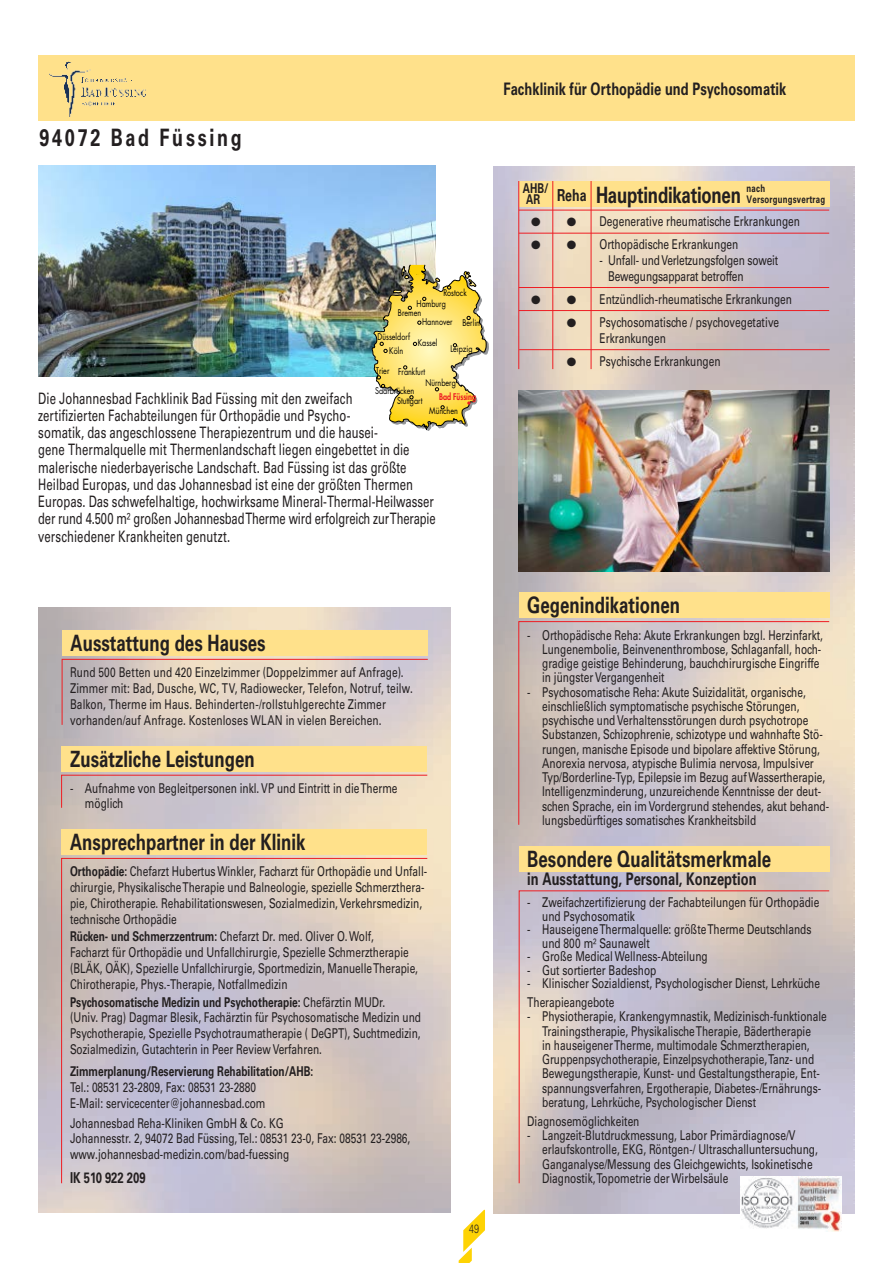
<style>
.page{position:relative;width:893px;height:1263px;background:#fff}
.page>*{position:absolute;margin:0;border:0;box-sizing:border-box;transform-origin:0 0}
.t1{font:700 24px "Univers LT Std";letter-spacing:.15em;color:#231f20;scale:.75 1}
.t2{font:700 22.5px "Univers LT Std";color:#231f20;scale:.75 1}
.t3{font:700 17.25px "Univers LT Std";color:#231f20;scale:.75 1}
.t4{font:15.75px/17.2px "Univers LT Std";letter-spacing:.005em;color:#231f20;scale:.72 1}
.t5{font:700 15px "Univers LT Std";color:#231f20;scale:.75 1}
.t6{font:13.5px/14.2px "Univers LT Std";color:#231f20;scale:.75 1}
.t7{font:700 13.5px/11.2px "Univers LT Std";color:#231f20;scale:.75 1}
.t8{font:300 12px "Univers LT Std";color:#231f20;scale:.75 1}
.t9{font:700 10.5px/10.5px "Univers LT Std";letter-spacing:.025em;color:#231f20;scale:.75 1}
.t10{font:9px "Futura";color:#000;scale:.8 1}
.t11{font:800 9px "Futura";color:#ee1d23;scale:.8 1}
.s1{font-weight:700}
.s2{font-size:16.5px}
</style>
<div class="page">
<img style="left:493px;top:167px;width:362px;height:1047px">
<svg style="left:459px;top:1210px;width:26px;height:53px"></svg>
<div style="left:38px;top:55px;width:817px;height:66px;background:#ffe18b"></div>
<div style="left:62px;top:630px;width:366px;height:26px;background:#ffe18b"></div>
<svg style="left:61px;top:659px;width:368px;height:67px"></svg>
<div style="left:62px;top:746px;width:365px;height:26px;background:#ffe18b"></div>
<svg style="left:61px;top:774px;width:367px;height:34px"></svg>
<div style="left:519px;top:592px;width:310px;height:26px;background:#ffe18b"></div>
<svg style="left:518px;top:621px;width:312px;height:204px"></svg>
<div style="left:62px;top:829px;width:365px;height:26px;background:#ffe18b"></div>
<svg style="left:61px;top:858px;width:367px;height:326px"></svg>
<div style="left:519px;top:846px;width:310px;height:25px;background:#ffe18b"></div>
<svg style="left:518px;top:890px;width:312px;height:294px"></svg>
<div style="left:519px;top:181px;width:310px;height:26px;background:#ffe18b"></div>
<hr style="left:519px;top:210px;width:310px;height:1px;background:#ee1d23">
<hr style="left:519px;top:233px;width:310px;height:1px;background:#ee1d23">
<hr style="left:519px;top:287px;width:310px;height:1px;background:#ee1d23">
<hr style="left:519px;top:310px;width:310px;height:1px;background:#ee1d23">
<hr style="left:518px;top:181px;width:1px;height:188px;background:#ee1d23">
<hr style="left:552px;top:181px;width:1px;height:188px;background:#ee1d23">
<hr style="left:591px;top:181px;width:1px;height:188px;background:#ee1d23">
<hr style="left:519px;top:349px;width:311px;height:1px;background:#ee1d23">
<img style="left:38px;top:166px;width:398px;height:211px">
<img style="left:519px;top:390px;width:310px;height:181px">
<img style="left:372px;top:265px;width:117px;height:166px">
<img style="left:49px;top:61px;width:97px;height:56px">
<img style="left:741px;top:1177px;width:101px;height:54px">
<svg style="left:527px;top:327px;width:12px;height:1px"></svg>
<svg style="left:527px;top:366px;width:12px;height:1px"></svg>
<svg style="left:527px;top:217px;width:49px;height:10px"></svg>
<svg style="left:527px;top:240px;width:49px;height:10px"></svg>
<svg style="left:527px;top:295px;width:49px;height:10px"></svg>
<h1 class="t1" style="left:40px;top:124px;width:271px">94072 Bad Füssing</h1>
<p class="t10" style="left:443px;top:286px;width:31px">Rostock</p>
<p class="t10" style="left:417px;top:298px;width:38px">Hamburg</p>
<p class="t10" style="left:398px;top:307px;width:31px">Bremen</p>
<p class="t10" style="left:378px;top:331px;width:42px">Düsseldorf</p>
<p class="t10" style="left:389px;top:344px;width:19px">Köln</p>
<p class="t10" style="left:422px;top:316px;width:74px">Hannover Berlin</p>
<p class="t10" style="left:418px;top:337px;width:26px">Kassel</p>
<p class="t10" style="left:450px;top:343px;width:29px">Leipzig</p>
<p class="t10" style="left:376px;top:364px;width:18px">Trier</p>
<p class="t10" style="left:398px;top:366px;width:35px">Frankfurt</p>
<p class="t10" style="left:425px;top:377px;width:40px">Nürnberg</p>
<p class="t10" style="left:375px;top:384px;width:51px">Saarbrücken</p>
<p class="t4" style="left:38px;top:389px;width:554px">Die Johannesbad Fachklinik Bad Füssing mit den zweifach<br>zertifizierten Fachabteilungen für Orthopädie und Psycho-<br>somatik, das angeschlossene Therapiezentrum und die hausei-<br>gene Thermalquelle mit Thermenlandschaft liegen eingebettet in die malerische niederbayerische Landschaft. Bad Füssing ist das größte Heilbad Europas, und das Johannesbad ist eine der größten Thermen Europas. Das schwefelhaltige, hochwirksame Mineral-Thermal-Heilwasser der rund 4.500 m² großen Johannesbad Therme wird erfolgreich zur Therapie verschiedener Krankheiten genutzt.</p>
<p class="t11" style="left:439px;top:391px;width:48px">Bad Füssing</p>
<p class="t10" style="left:397px;top:395px;width:33px">Stuttgart</p>
<p class="t10" style="left:429px;top:405px;width:37px">München</p>
<h2 class="t2" style="left:71px;top:630px;width:262px">Ausstattung des Hauses</h2>
<p class="t6" style="left:70px;top:665px;width:459px;line-height:15.8px">Rund 500 Betten und 420 Einzelzimmer (Doppelzimmer auf Anfrage).<br>Zimmer mit: Bad, Dusche, WC, TV, Radiowecker, Telefon, Notruf, teilw.<br>Balkon, Therme im Haus. Behinderten-/rollstuhlgerechte Zimmer vorhanden/auf Anfrage. Kostenloses WLAN in vielen Bereichen.</p>
<h2 class="t2" style="left:70px;top:746px;width:248px">Zusätzliche Leistungen</h2>
<p class="t6" style="left:85px;top:781px;width:418px;line-height:15px;text-indent:-15px">- Aufnahme von Begleitpersonen inkl. VP und Eintritt in die Therme möglich</p>
<h2 class="t2" style="left:70px;top:829px;width:315px">Ansprechpartner in der Klinik</h2>
<p class="t6" style="left:70px;top:864px;width:478px;line-height:15.8px"><span class="s1">Orthopädie:</span> Chefarzt Hubertus Winkler, Facharzt für Orthopädie und Unfall&shy;chirurgie, Physikalische Therapie und Balneologie, spezielle Schmerzthera&shy;pie, Chirotherapie. Rehabilitationswesen, Sozialmedizin, Verkehrsmedizin, technische Orthopädie</p>
<p class="t6" style="left:70px;top:929px;width:465px;line-height:15.8px"><span class="s1">Rücken- und Schmerzzentrum:</span> Chefarzt Dr. med. Oliver O. Wolf,<br>Facharzt für Orthopädie und Unfallchirurgie, Spezielle Schmerztherapie (BLÄK, OÄK), Spezielle Unfallchirurgie, Sportmedizin, Manuelle Therapie, Chirotherapie, Phys.-Therapie, Notfallmedizin</p>
<p class="t6" style="left:70px;top:994px;width:469px;line-height:15.8px"><span class="s1">Psychosomatische Medizin und Psychotherapie:</span> Chefärztin MUDr.<br>(Univ. Prag) Dagmar Blesik, Fachärztin für Psychosomatische Medizin und Psychotherapie, Spezielle Psychotraumatherapie ( DeGPT), Suchtmedizin, Sozialmedizin, Gutachterin in Peer Review Verfahren.</p>
<p class="t7" style="left:70px;top:1066px;width:326px">Zimmerplanung/Reservierung Rehabilitation/AHB:</p>
<p class="t6" style="left:70px;top:1079px;width:262px;line-height:15.8px">Tel.: 08531 23-2809, Fax: 08531 23-2880<br>E-Mail: servicecenter@johannesbad.com</p>
<p class="t6" style="left:70px;top:1115px;width:455px;line-height:15.8px">Johannesbad Reha-Kliniken GmbH &amp; Co. KG<br>Johannesstr. 2, 94072 Bad Füssing, Tel.: 08531 23-0, Fax: 08531 23-2986, www.johannesbad-medizin.com/bad-fuessing</p>
<p class="t5" style="left:70px;top:1169px;width:102px">IK 510 922 209</p>
<p class="t8" style="left:469px;top:1222px;width:15px">49</p>
<p class="t3" style="left:504px;top:79px;width:379px">Fachklinik für Orthopädie und Psychosomatik</p>
<p class="t7" style="left:523px;top:183px;width:36px">AHB/<br>AR</p>
<h2 class="t2" style="left:557px;top:182px;width:247px"><span class="s2">Reha</span> Hauptindikationen</h2>
<p class="t9" style="left:747px;top:183px;width:106px">nach<br>Versorgungsvertrag</p>
<p class="t6" style="left:600px;top:214px;width:269px">Degenerative rheumatische Erkrankungen</p>
<p class="t6" style="left:600px;top:237px;width:187px">Orthopädische Erkrankungen</p>
<p class="t6" style="left:608px;top:252px;width:228px;line-height:15.8px;text-indent:-9px">- Unfall- und Verletzungsfolgen soweit<br>Bewegungsapparat betroffen</p>
<p class="t6" style="left:600px;top:292px;width:258px">Entzündlich-rheumatische Erkrankungen</p>
<p class="t6" style="left:600px;top:314px;width:241px;line-height:15.8px;text-indent:-33px">● Psychosomatische / psychovegetative<br>Erkrankungen</p>
<p class="t6" style="left:567px;top:354px;width:207px">● Psychische Erkrankungen</p>
<h2 class="t2" style="left:527px;top:592px;width:205px">Gegenindikationen</h2>
<p class="t6" style="left:542px;top:628px;width:376px;text-indent:-15px">- Orthopädische Reha: Akute Erkrankungen bzgl. Herzinfarkt, Lungenembolie, Beinvenenthrombose, Schlaganfall, hoch&shy;gradige geistige Behinderung, bauchchirurgische Eingriffe in jüngster Vergangenheit</p>
<p class="t6" style="left:542px;top:685px;width:384px;text-indent:-15px">- Psychosomatische Reha: Akute Suizidalität, organische, einschließlich symptomatische psychische Störungen, psychische und Verhaltensstörungen durch psychotrope Substanzen, Schizophrenie, schizotype und wahnhafte Stö&shy;rungen, manische Episode und bipolare affektive Störung, Anorexia nervosa, atypische Bulimia nervosa, Impulsiver Typ/Borderline-Typ, Epilepsie im Bezug auf Wassertherapie, Intelligenzminderung, unzureichende Kenntnisse der deut&shy;schen Sprache, ein im Vordergrund stehendes, akut behand&shy;lungsbedürftiges somatisches Krankheitsbild</p>
<h2 class="t2" style="left:527px;top:846px;width:327px">Besondere Qualitätsmerkmale</h2>
<p class="t3" style="left:527px;top:869px;width:307px">in Ausstattung, Personal, Konzeption</p>
<p class="t6" style="left:542px;top:896px;width:371px;line-height:13.5px;text-indent:-15px">- Zweifachzertifizierung der Fachabteilungen für Orthopädie und Psychosomatik</p>
<p class="t6" style="left:542px;top:923px;width:361px;line-height:13.5px;text-indent:-15px">- Hauseigene Thermalquelle: größte Therme Deutschlands und 800 m² Saunawelt</p>
<p class="t6" style="left:527px;top:949px;width:242px">- Große Medical Wellness-Abteilung</p>
<p class="t6" style="left:527px;top:963px;width:174px">- Gut sortierter Badeshop</p>
<p class="t6" style="left:527px;top:974px;width:392px;line-height:18.9px">- Klinischer Sozialdienst, Psychologischer Dienst, Lehrküche<br>Therapieangebote</p>
<p class="t6" style="left:542px;top:1009px;width:381px;text-indent:-15px">- Physiotherapie, Krankengymnastik, Medizinisch-funktionale Trainingstherapie, Physikalische Therapie, Bädertherapie<br>in hauseigener Therme, multimodale Schmerztherapien, Gruppenpsychotherapie, Einzelpsychotherapie, Tanz- und Bewegungstherapie, Kunst- und Gestaltungstherapie, Ent&shy;spannungsverfahren, Ergotherapie, Diabetes-/Ernährungs&shy;beratung, Lehrküche, Psychologischer Dienst</p>
<p class="t6" style="left:527px;top:1114px;width:151px">Diagnosemöglichkeiten</p>
<p class="t6" style="left:542px;top:1128px;width:369px;text-indent:-15px">- Langzeit-Blutdruckmessung, Labor Primärdiagnose/V erlaufskontrolle, EKG, Röntgen-/ Ultraschalluntersuchung, Ganganalyse/Messung des Gleichgewichts, Isokinetische Diagnostik, Topometrie der Wirbelsäule</p>
</div>
